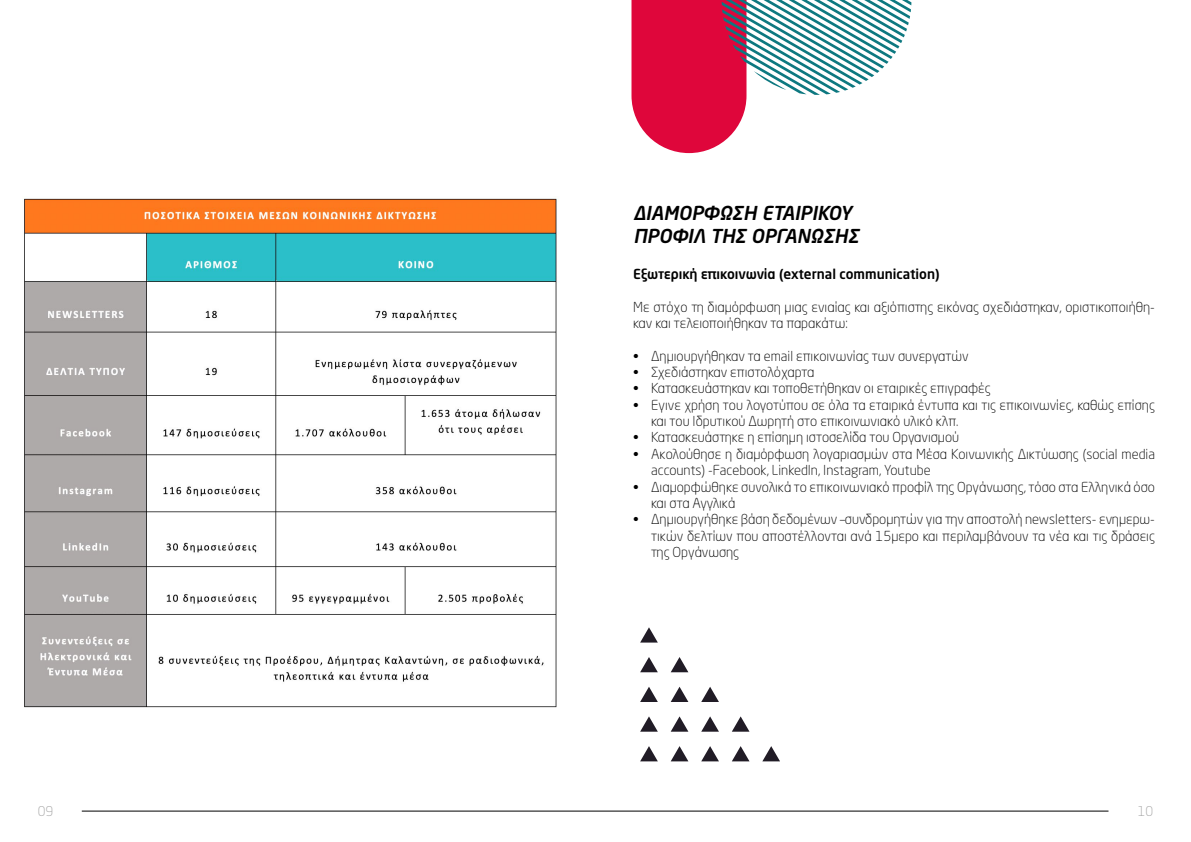
<style>
.page{position:relative;width:1191px;height:842px;background:#fff}
.page>*{position:absolute;margin:0;border:0;box-sizing:border-box;transform-origin:0 0}
.t1{font:italic 500 19px/22.8px "Neo Sans Pro Grk";color:#000}
.t2{font:300 13.6px/16.4px "Neo Sans Pro Grk";color:#000}
.t3{font:500 13.6px "Neo Sans Pro Grk";color:#000}
.t4{font:300 13.3px "Neo Sans Pro Grk";color:#a3a3a3}
</style>
<div class="page">
<img style="left:24px;top:198px;width:533px;height:510px">
<svg style="left:631px;top:0;width:280px;height:153px"></svg>
<hr style="left:82px;top:810px;width:1026px;height:1px;background:#000">
<svg style="left:701px;top:716px;width:18px;height:16px"></svg>
<svg style="left:701px;top:746px;width:18px;height:15px"></svg>
<svg style="left:762px;top:746px;width:18px;height:15px"></svg>
<svg style="left:701px;top:687px;width:18px;height:15px"></svg>
<svg style="left:732px;top:716px;width:17px;height:16px"></svg>
<svg style="left:732px;top:746px;width:17px;height:15px"></svg>
<svg style="left:640px;top:687px;width:18px;height:15px"></svg>
<svg style="left:640px;top:657px;width:18px;height:15px"></svg>
<svg style="left:640px;top:627px;width:18px;height:16px"></svg>
<svg style="left:671px;top:657px;width:17px;height:15px"></svg>
<svg style="left:671px;top:746px;width:17px;height:15px"></svg>
<svg style="left:670px;top:716px;width:18px;height:16px"></svg>
<svg style="left:670px;top:687px;width:18px;height:15px"></svg>
<svg style="left:640px;top:746px;width:18px;height:15px"></svg>
<svg style="left:640px;top:716px;width:18px;height:16px"></svg>
<p class="t4" style="left:38px;top:803px;width:17px">09</p>
<h1 class="t1" style="left:633px;top:201px;width:227px">ΔΙΑΜΟΡΦΩΣΗ ΕΤΑΙΡΙΚΟΥ<br>ΠΡΟΦΙΛ ΤΗΣ ΟΡΓΑΝΩΣΗΣ</h1>
<p class="t3" style="left:633px;top:265px;width:308px">Εξωτερική επικοινωνία (external communication)</p>
<p class="t2" style="left:633px;top:298px;width:523px">Με στόχο τη διαμόρφωση μιας ενιαίας και αξιόπιστης εικόνας σχεδιάστηκαν, οριστικοποιήθη&shy;καν και τελειοποιήθηκαν τα παρακάτω:</p>
<p class="t2" style="left:633px;top:347px;width:337px">• Δημιουργήθηκαν τα email επικοινωνίας των συνεργατών</p>
<p class="t2" style="left:633px;top:364px;width:183px">• Σχεδιάστηκαν επιστολόχαρτα</p>
<p class="t2" style="left:633px;top:380px;width:359px">• Κατασκευάστηκαν και τοποθετήθηκαν οι εταιρικές επιγραφές</p>
<p class="t2" style="left:651px;top:396px;width:505px;text-indent:-18px">• Έγινε χρήση του λογοτύπου σε όλα τα εταιρικά έντυπα και τις επικοινωνίες, καθώς επίσης και του Ιδρυτικού Δωρητή στο επικοινωνιακό υλικό κλπ.</p>
<p class="t2" style="left:633px;top:429px;width:327px">• Κατασκευάστηκε η επίσημη ιστοσελίδα του Οργανισμού</p>
<p class="t2" style="left:651px;top:445px;width:505px;text-indent:-18px">• Ακολούθησε η διαμόρφωση λογαριασμών στα Μέσα Κοινωνικής Δικτύωσης (social media accounts) -Facebook, LinkedIn, Instagram, Youtube</p>
<p class="t2" style="left:651px;top:478px;width:505px;text-indent:-18px">• Διαμορφώθηκε συνολικά το επικοινωνιακό προφίλ της Οργάνωσης, τόσο στα Ελληνικά όσο και στα Αγγλικά</p>
<p class="t2" style="left:651px;top:511px;width:505px;text-align:justify;text-indent:-18px">• Δημιουργήθηκε βάση δεδομένων –συνδρομητών για την αποστολή newsletters- ενημερω&shy;τικών δελτίων που αποστέλλονται ανά 15μερο και περιλαμβάνουν τα νέα και τις δράσεις της Οργάνωσης</p>
<p class="t4" style="left:1137px;top:803px;width:17px">10</p>
</div>
